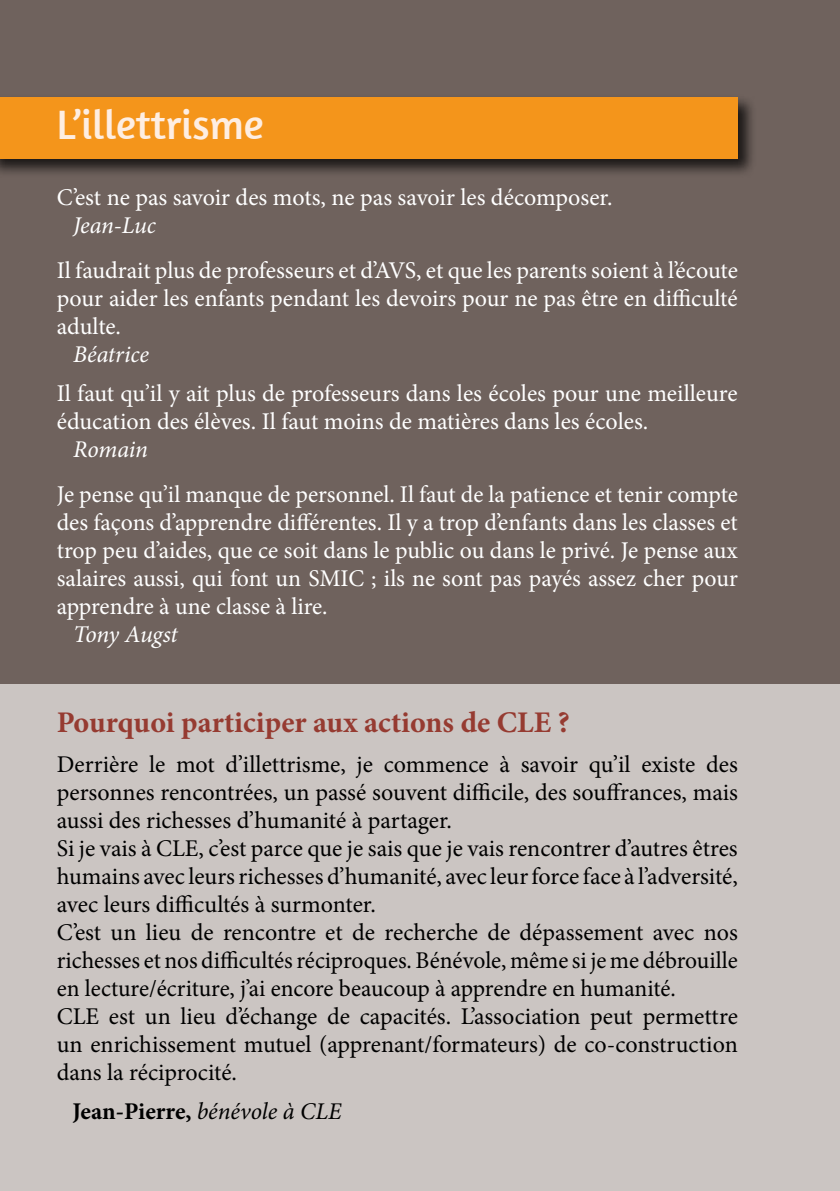
<style>
.page{position:relative;width:840px;height:1191px;background:#fff}
.page>*{position:absolute;margin:0;border:0;box-sizing:border-box;transform-origin:0 0}
.t1{font:42px "Amaranth";color:#feeee2}
.t2{font:700 30px "Minion Pro";color:#963b31}
.t3{font:24px/28px "Minion Pro";color:#000}
.t4{font:24px/28px "Minion Pro";color:#fff;text-align:justify}
.t5{font:italic 24px "Minion Pro";letter-spacing:-.01em;color:#fff}
.t6{font:700 24px "Minion Pro";letter-spacing:-.005em;color:#000}
.s1{font-weight:400;font-style:italic}
</style>
<div class="page">
<div style="left:0;top:0;width:839px;height:1191px;background:#cbc5c2"></div>
<div style="left:0;top:0;width:839px;height:683px;background:#6f625d"></div>
<div style="left:0;top:95px;width:756px;height:83px;background:#000;opacity:.75"></div>
<div style="left:0;top:98px;width:737px;height:61px;background:#f4951b"></div>
<h1 class="t1" style="left:57px;top:100px;width:208px">L’illettrisme</h1>
<p class="t4" style="left:57px;top:183px;width:557px">C’est ne pas savoir des mots, ne pas savoir les décomposer.</p>
<p class="t5" style="left:73px;top:208px;width:84px">Jean-Luc</p>
<p class="t4" style="left:57px;top:256px;width:682px">Il faudrait plus de professeurs et d’AVS, et que les parents soient à l’écoute pour aider les enfants pendant les devoirs pour ne pas être en difficulté adulte.</p>
<p class="t5" style="left:73px;top:338px;width:77px">Béatrice</p>
<p class="t4" style="left:57px;top:379px;width:682px">Il faut qu’il y ait plus de professeurs dans les écoles pour une meilleure éducation des élèves. Il faut moins de matières dans les écoles.</p>
<p class="t5" style="left:73px;top:433px;width:76px">Romain</p>
<p class="t4" style="left:57px;top:480px;width:682px">Je pense qu’il manque de personnel. Il faut de la patience et tenir compte des façons d’apprendre différentes. Il y a trop d’enfants dans les classes et trop peu d’aides, que ce soit dans le public ou dans le privé. Je pense aux salaires aussi, qui font un SMIC ; ils ne sont pas payés assez cher pour apprendre à une classe à lire.</p>
<p class="t5" style="left:73px;top:618px;width:106px">Tony Augst</p>
<p class="t2" style="left:57px;top:701px;width:514px">Pourquoi participer aux actions de CLE ?</p>
<p class="t3" style="left:57px;top:750px;width:682px">Derrière le mot d’illettrisme, je commence à savoir qu’il existe des personnes rencontrées, un passé souvent difficile, des souffrances, mais aussi des richesses d’humanité à partager.<br>Si je vais à CLE, c’est parce que je sais que je vais rencontrer d’autres êtres humains avec leurs richesses d’humanité, avec leur force face à l’adversité, avec leurs difficultés à surmonter.<br>C’est un lieu de rencontre et de recherche de dépassement avec nos richesses et nos difficultés réciproques. Bénévole, même si je me débrouille en lecture/écriture, j’ai encore beaucoup à apprendre en humanité.<br>CLE est un lieu d’échange de capacités. L’association peut permettre un enrichissement mutuel (apprenant/formateurs) de co-construction dans la réciprocité.</p>
<p class="t6" style="left:72px;top:1094px;width:270px">Jean-Pierre, <span class="s1">bénévole à CLE</span></p>
</div>
